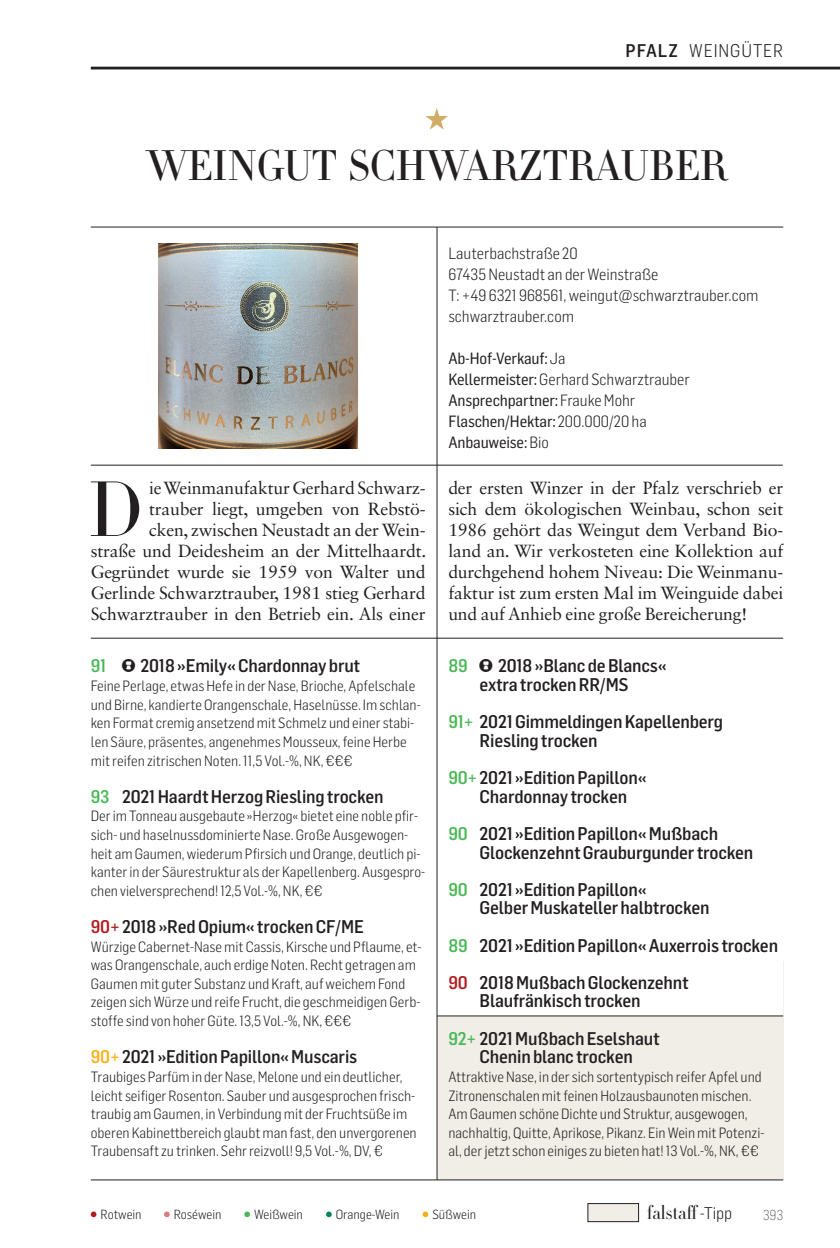
<style>
.page{position:relative;width:840px;height:1248px;background:#fff}
.page>*{position:absolute;margin:0;border:0;box-sizing:border-box;transform-origin:0 0}
.t1{font:300 76.8px "HTF Didot L24";color:#231f20}
.t2{font:300 42px "HTF Didot L11";letter-spacing:-.01em;color:#231f20}
.t3{font:300 19.2px "HTF Didot L24";color:#231f20}
.t4{font:500 18px/18.6px "Flama Semicondensed";letter-spacing:-.01em;color:#231f20}
.t5{font:300 18px "Flama Semicondensed";letter-spacing:.05em;color:#231f20}
.t6{font:500 18px "Flama Semicondensed";color:#49b857}
.t7{font:17.6px/21px "Sabon LT Std";letter-spacing:-.01em;color:#231f20;text-align:right}
.t8{font:300 16px/21px "Flama Semicondensed";color:#231f20}
.t9{font:16px/21px "Flama Semicondensed Basic";letter-spacing:-.01em;color:#231f20}
.t10{font:300 14.6px/18.6px "Flama Semicondensed";color:#231f20}
.t11{font:200 14px "Flama Semicondensed";color:#231f20}
.t12{font:300 13px "Flama Semicondensed";color:#231f20}
.s1{font-weight:500}
.s2{font-family:"Flama Semicondensed";font-weight:300}
.s3{font-family:"Flama Semicondensed Basic";font-weight:400}
.s4{color:#49b857}
.s5{color:#b21b1f}
.s6{color:#faaf18}
.s7{font-family:"Flama Semicondensed";font-size:16.8px}
</style>
<div class="page">
<div style="left:437px;top:961px;width:345px;height:218px;background:#f1ede7"></div>
<svg style="left:91px;top:1211px;width:5px;height:5px"></svg>
<svg style="left:164px;top:1211px;width:6px;height:5px"></svg>
<svg style="left:244px;top:1211px;width:6px;height:5px"></svg>
<svg style="left:326px;top:1211px;width:5px;height:5px"></svg>
<svg style="left:422px;top:1211px;width:6px;height:5px"></svg>
<div style="left:587px;top:1203px;width:51px;height:18px;background:#f1ede7"></div>
<div style="left:587px;top:1202px;width:51px;height:19px;border:1px solid #231f20"></div>
<img style="left:158px;top:244px;width:201px;height:204px">
<div style="left:437px;top:930px;width:345px;height:86px;background:#fff"></div>
<hr style="left:437px;top:1015px;width:345px;height:1px;background:#231f20">
<hr style="left:91px;top:227px;width:691px;height:1px;background:#231f20">
<hr style="left:91px;top:464px;width:691px;height:1px;background:#231f20">
<hr style="left:91px;top:637px;width:691px;height:1px;background:#231f20">
<hr style="left:436px;top:227px;width:1px;height:952px;background:#231f20">
<hr style="left:91px;top:1179px;width:691px;height:1px;background:#231f20">
<hr style="left:91px;top:67px;width:748px;height:2px;background:#231f20">
<p class="t5" style="left:625px;top:39px;width:159px"><span class="s1">PFALZ</span> WEINGÜTER</p>
<h2 class="t2" style="left:147px;top:135px;width:581px">WEINGUT SCHWARZTRAUBER</h2>
<p class="t8" style="left:448px;top:242px;width:311px">Lauterbachstraße 20<br>67435 Neustadt an der Weinstraße<br>T: +49 6321 968561, weingut@schwarztrauber.com schwarztrauber.com</p>
<p class="t9" style="left:448px;top:347px;width:118px">Ab-Hof-Verkauf: <span class="s2">Ja</span></p>
<p class="t8" style="left:448px;top:368px;width:243px"><span class="s3">Kellermeister:</span> Gerhard Schwarztrauber</p>
<p class="t9" style="left:448px;top:389px;width:200px">Ansprechpartner: <span class="s2">Frauke Mohr<br></span>Flaschen/Hektar: <span class="s2">200.000/20 ha<br></span>Anbauweise: <span class="s2">Bio</span></p>
<p class="t7" style="left:91px;top:477px;width:337px">ie Weinmanufaktur Gerhard Schwarz&shy;trauber liegt, umgeben von Rebstö-<br>cken, zwischen Neustadt an der Wein-<br>straße und Deidesheim an der Mittelhaardt.<br>Gegründet wurde sie 1959 von Walter und Gerlinde Schwarztrauber, 1981 stieg Gerhard Schwarztrauber in den Betrieb ein. Als einer</p>
<p class="t7" style="left:448px;top:477px;width:336px;text-align:justify">der ersten Winzer in der Pfalz verschrieb er sich dem ökologischen Weinbau, schon seit 1986 gehört das Weingut dem Verband Bio&shy;land an. Wir verkosteten eine Kollektion auf durchgehend hohem Niveau: Die Weinmanu&shy;faktur ist zum ersten Mal im Weinguide dabei und auf Anhieb eine große Bereicherung!</p>
<h1 class="t1" style="left:88px;top:454px;width:57px">D</h1>
<p class="t6" style="left:91px;top:654px;width:17px">91</p>
<p class="t4" style="left:140px;top:656px;width:221px">2018 »Emily« Chardonnay brut</p>
<p class="t10" style="left:91px;top:676px;width:331px">Feine Perlage, etwas Hefe in der Nase, Brioche, Apfelschale und Birne, kandierte Orangenschale, Haselnüsse. Im schlan&shy;ken Format cremig ansetzend mit Schmelz und einer stabi&shy;len Säure, präsentes, angenehmes Mousseux, feine Herbe mit reifen zitrischen Noten. 11,5 Vol.-%, NK, €€€</p>
<p class="t4" style="left:91px;top:786px;width:294px"><span class="s4">93</span> 2021 Haardt Herzog Riesling trocken</p>
<p class="t10" style="left:91px;top:806px;width:336px">Der im Tonneau ausgebaute »Herzog« bietet eine noble pfir&shy;sich- und haselnussdominierte Nase. Große Ausgewogen&shy;heit am Gaumen, wiederum Pfirsich und Orange, deutlich pi&shy;kanter in der Säurestruktur als der Kapellenberg. Ausgespro&shy;chen vielversprechend! 12,5 Vol.-%, NK, €€</p>
<p class="t4" style="left:91px;top:916px;width:274px"><span class="s5">90+</span>2018 »Red Opium« trocken CF/ME</p>
<p class="t10" style="left:91px;top:936px;width:332px">Würzige Cabernet-Nase mit Cassis, Kirsche und Pflaume, et&shy;was Orangenschale, auch erdige Noten. Recht getragen am Gaumen mit guter Substanz und Kraft, auf weichem Fond zeigen sich Würze und reife Frucht, die geschmeidigen Gerb&shy;stoffe sind von hoher Güte. 13,5 Vol.-%, NK, €€€</p>
<p class="t4" style="left:91px;top:1046px;width:268px"><span class="s6">90+</span>2021 »Edition Papillon« Muscaris</p>
<p class="t10" style="left:91px;top:1066px;width:327px">Traubiges Parfüm in der Nase, Melone und ein deutlicher, leicht seifiger Rosenton. Sauber und ausgesprochen frisch&shy;traubig am Gaumen, in Verbindung mit der Fruchtsüße im oberen Kabinettbereich glaubt man fast, den unvergorenen Traubensaft zu trinken. Sehr reizvoll! 9,5 Vol.-%, DV, €</p>
<p class="t6" style="left:448px;top:654px;width:21px">89</p>
<p class="t4" style="left:479px;top:656px;width:188px;text-indent:18px">2018 »Blanc de Blancs« extra trocken RR/MS</p>
<p class="t4" style="left:479px;top:711px;width:245px;text-indent:-31px"><span class="s4">91+</span> 2021 Gimmeldingen Kapellenberg<br>Riesling trocken</p>
<p class="t4" style="left:479px;top:767px;width:168px;text-indent:-31px"><span class="s4">90+</span>2021 »Edition Papillon«<br>Chardonnay trocken</p>
<p class="t4" style="left:479px;top:823px;width:275px;text-indent:-31px"><span class="s4">90</span> 2021 »Edition Papillon« Mußbach<br>Glockenzehnt Grauburgunder trocken</p>
<p class="t4" style="left:479px;top:879px;width:231px;text-indent:-31px"><span class="s4">90</span> 2021 »Edition Papillon«<br>Gelber Muskateller halbtrocken</p>
<p class="t4" style="left:448px;top:925px;width:331px;line-height:37.2px"><span class="s4">89</span> 2021 »Edition Papillon« Auxerrois trocken<br><span class="s5">90</span> 2018 Mußbach Glockenzehnt</p>
<p class="t4" style="left:479px;top:990px;width:162px">Blaufränkisch trocken</p>
<p class="t4" style="left:448px;top:1028px;width:213px;text-align:center"><span class="s4">92+</span> 2021 Mußbach Eselshaut<br>Chenin blanc trocken</p>
<p class="t10" style="left:448px;top:1066px;width:317px">Attraktive Nase, in der sich sortentypisch reifer Apfel und Zitronenschalen mit feinen Holzausbaunoten mischen.<br>Am Gaumen schöne Dichte und Struktur, ausgewogen, nachhaltig, Quitte, Aprikose, Pikanz. Ein Wein mit Potenzi&shy;al, der jetzt schon einiges zu bieten hat! 13 Vol.-%, NK, €€</p>
<p class="t12" style="left:100px;top:1205px;width:43px">Rotwein</p>
<p class="t12" style="left:174px;top:1205px;width:49px">Roséwein</p>
<p class="t12" style="left:254px;top:1205px;width:50px">Weißwein</p>
<p class="t12" style="left:335px;top:1205px;width:65px">Orange-Wein</p>
<p class="t12" style="left:432px;top:1205px;width:45px">Süßwein</p>
<h3 class="t3" style="left:646px;top:1198px;width:87px">falstaff<span class="s7">-Tipp</span></h3>
<p class="t11" style="left:762px;top:1205px;width:22px">393</p>
</div>
